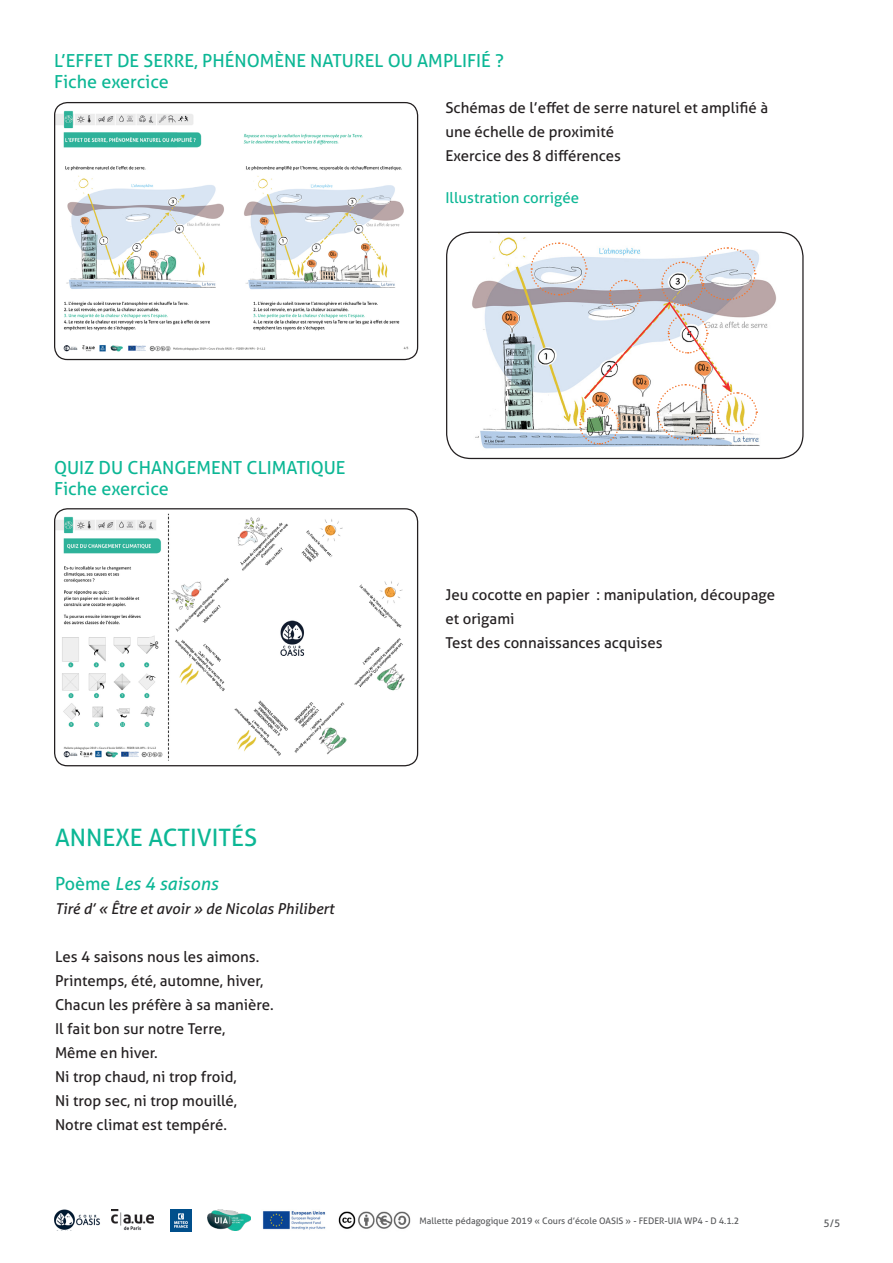
<style>
.page{position:relative;width:893px;height:1263px;background:#fff}
.page>*{position:absolute;margin:0;border:0;box-sizing:border-box;transform-origin:0 0}
.t1{font:24px "Aller";color:#0cb795}
.t2{font:18px "Aller";color:#0cb795}
.t3{font:italic 18px "Aller";color:#0cb795}
.t4{font:15px/24px "Aller";color:#231f20}
.t5{font:italic 15px "Aller";color:#231f20}
.t6{font:15px "Aller";color:#0cb795}
.t7{font:10.5px "Aller";color:#57585a}
.t8{font:9px "Aller";color:#57585a}
.s1{font-style:normal}
</style>
<div class="page">
<img style="left:111px;top:1209px;width:42px;height:21px">
<img style="left:262px;top:1211px;width:64px;height:19px">
<img style="left:208px;top:1209px;width:42px;height:21px">
<img style="left:54px;top:1209px;width:21px;height:21px">
<img style="left:76px;top:1214px;width:24px;height:11px">
<img style="left:338px;top:1211px;width:73px;height:18px">
<img style="left:170px;top:1209px;width:22px;height:22px">
<img style="left:55px;top:103px;width:363px;height:256px">
<div style="left:54px;top:102px;width:364px;height:258px;border:1px solid #231f20;border-radius:13px"></div>
<img style="left:55px;top:509px;width:363px;height:256px">
<div style="left:54px;top:508px;width:364px;height:258px;border:1px solid #231f20;border-radius:13px"></div>
<img style="left:447px;top:232px;width:356px;height:226px">
<div style="left:446px;top:232px;width:358px;height:227px;border:1px solid #231f20;border-radius:24px"></div>
<svg style="left:530px;top:242px;width:228px;height:203px"></svg>
<p class="t2" style="left:54px;top:50px;width:451px">L’EFFET DE SERRE, PHÉNOMÈNE NATUREL OU AMPLIFIÉ ?</p>
<p class="t2" style="left:54px;top:71px;width:116px">Fiche exercice</p>
<p class="t4" style="left:445px;top:96px;width:324px">Schémas de l’effet de serre naturel et amplifié à une échelle de proximité</p>
<p class="t4" style="left:445px;top:144px;width:177px">Exercice des 8 différences</p>
<p class="t6" style="left:445px;top:189px;width:135px">Illustration corrigée</p>
<p class="t2" style="left:54px;top:456px;width:293px">QUIZ DU CHANGEMENT CLIMATIQUE</p>
<p class="t2" style="left:54px;top:477px;width:116px">Fiche exercice</p>
<p class="t1" style="left:55px;top:823px;width:204px">ANNEXE ACTIVITÉS</p>
<p class="t3" style="left:55px;top:872px;width:165px"><span class="s1">Poème</span> Les 4 saisons</p>
<p class="t5" style="left:55px;top:899px;width:280px">Tiré d’ « Être et avoir » de Nicolas Philibert</p>
<p class="t4" style="left:55px;top:944px;width:206px">Les 4 saisons nous les aimons.</p>
<p class="t4" style="left:55px;top:968px;width:210px">Printemps, été, automne, hiver,</p>
<p class="t4" style="left:55px;top:992px;width:220px">Chacun les préfère à sa manière.</p>
<p class="t4" style="left:55px;top:1016px;width:172px">Il fait bon sur notre Terre,</p>
<p class="t4" style="left:55px;top:1040px;width:104px">Même en hiver.</p>
<p class="t4" style="left:55px;top:1064px;width:183px">Ni trop chaud, ni trop froid,</p>
<p class="t4" style="left:55px;top:1088px;width:184px">Ni trop sec, ni trop mouillé,</p>
<p class="t4" style="left:55px;top:1112px;width:173px">Notre climat est tempéré.</p>
<p class="t4" style="left:445px;top:583px;width:331px">Jeu cocotte en papier : manipulation, découpage et origami</p>
<p class="t4" style="left:445px;top:631px;width:219px">Test des connaissances acquises</p>
<p class="t8" style="left:419px;top:1215px;width:321px">Mallette pédagogique 2019 « Cours d’école OASIS » - FEDER-UIA WP4 - D 4.1.2</p>
<p class="t7" style="left:823px;top:1217px;width:18px">5/5</p>
</div>
